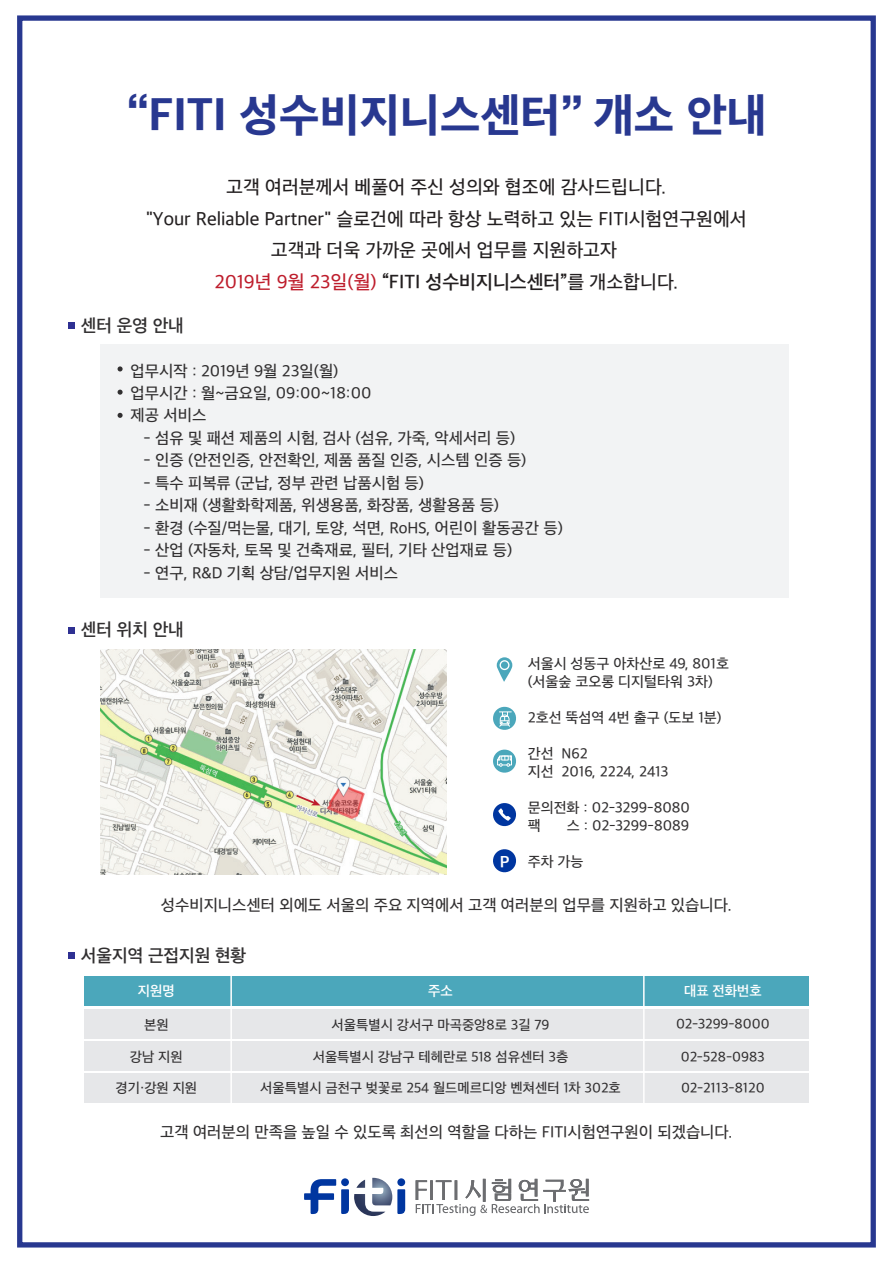
<style>
.page{position:relative;width:893px;height:1263px;background:#fff}
.page>*{position:absolute;margin:0;border:0;box-sizing:border-box;transform-origin:0 0}
.t1{font:800 46.5px "Apple SD Gothic Neo";color:#283890}
.t2{font:500 19.5px/31.5px "Apple SD Gothic Neo";color:#231f20;text-align:center}
.t3{font:600 18px "Apple SD Gothic Neo";color:#312f30}
.t4{font:500 16.5px/22.5px "Apple SD Gothic Neo";color:#312f30}
.t5{font:500 15px/18px "Apple SD Gothic Neo";color:#312f30}
.t6{font:500 14.25px "Apple SD Gothic Neo";color:#312f30}
.t7{font:600 14.25px "Apple SD Gothic Neo";color:#fff}
.s1{color:#be1d2c}
.s2{font-weight:600}
.s3{font-size:14.25px}
</style>
<div class="page">
<div style="left:100px;top:344px;width:689px;height:254px;background:#f2f3f4"></div>
<div style="left:17px;top:15px;width:859px;height:1232px;border:5px solid #283890"></div>
<svg style="left:304px;top:1178px;width:101px;height:38px"></svg>
<svg style="left:415px;top:1178px;width:174px;height:38px"></svg>
<svg style="left:497px;top:657px;width:15px;height:25px"></svg>
<div style="left:501px;top:661px;width:7px;height:8px;background:#4ba7bb;border-radius:50%"></div>
<svg style="left:493px;top:749px;width:23px;height:24px"></svg>
<svg style="left:493px;top:706px;width:23px;height:24px"></svg>
<svg style="left:493px;top:803px;width:23px;height:24px"></svg>
<div style="left:84px;top:976px;width:725px;height:30px;background:#4ba7bb"></div>
<div style="left:84px;top:1009px;width:725px;height:29px;background:#e6e7e9"></div>
<div style="left:84px;top:1041px;width:725px;height:30px;background:#e6e7e9"></div>
<div style="left:84px;top:1073px;width:725px;height:30px;background:#e6e7e9"></div>
<hr style="left:230px;top:974px;width:2px;height:129px;background:#fff">
<hr style="left:643px;top:974px;width:2px;height:129px;background:#fff">
<img style="left:100px;top:650px;width:346px;height:225px">
<div style="left:69px;top:322px;width:6px;height:7px;background:#2e3092"></div>
<svg style="left:69px;top:627px;width:6px;height:6px"></svg>
<svg style="left:69px;top:952px;width:6px;height:6px"></svg>
<svg style="left:118px;top:366px;width:5px;height:5px"></svg>
<svg style="left:118px;top:390px;width:5px;height:5px"></svg>
<svg style="left:118px;top:413px;width:5px;height:5px"></svg>
<svg style="left:328px;top:788px;width:35px;height:29px"></svg>
<svg style="left:294px;top:793px;width:26px;height:12px"></svg>
<svg style="left:493px;top:849px;width:23px;height:24px"></svg>
<h1 class="t1" style="left:126px;top:90px;width:642px">“FITI 성수비지니스센터” 개소 안내</h1>
<p class="t2" style="left:146px;top:173px;width:602px">고객 여러분께서 베풀어 주신 성의와 협조에 감사드립니다.<br>"Your Reliable Partner" 슬로건에 따라 항상 노력하고 있는 FITI시험연구원에서 고객과 더욱 가까운 곳에서 업무를 지원하고자<br><span class="s1">2019년 9월 23일(월)</span> <span class="s2">“FITI 성수비지니스센터”</span>를 개소합니다.</p>
<p class="t3" style="left:81px;top:315px;width:104px">센터 운영 안내</p>
<p class="t4" style="left:131px;top:360px;width:242px">업무시작 : 2019년 9월 23일(월) 업무시간 : 월~금요일, 09:00~18:00 제공 서비스</p>
<p class="t4" style="left:144px;top:428px;width:373px">- 섬유 및 패션 제품의 시험<span class="s3">,</span> 검사 (섬유, 가죽, 악세서리 등)</p>
<p class="t4" style="left:144px;top:450px;width:384px">- 인증 (안전인증, 안전확인, 제품 품질 인증, 시스템 인증 등)</p>
<p class="t4" style="left:144px;top:473px;width:282px">- 특수 피복류 (군납, 정부 관련 납품시험 등)</p>
<p class="t4" style="left:144px;top:495px;width:357px">- 소비재 (생활화학제품, 위생용품, 화장품, 생활용품 등)</p>
<p class="t4" style="left:144px;top:518px;width:421px">- 환경 (수질/먹는물, 대기, 토양, 석면, RoHS, 어린이 활동공간 등)</p>
<p class="t4" style="left:144px;top:540px;width:370px">- 산업 (자동차, 토목 및 건축재료, 필터, 기타 산업재료 등)</p>
<p class="t4" style="left:144px;top:563px;width:256px">- 연구, R&amp;D 기획 상담/업무지원 서비스</p>
<p class="t3" style="left:81px;top:620px;width:104px">센터 위치 안내</p>
<p class="t5" style="left:528px;top:655px;width:203px">서울시 성동구 아차산로 49, 801호 (서울숲 코오롱 디지털타워 3차)</p>
<p class="t5" style="left:528px;top:709px;width:195px">2호선 뚝섬역 4번 출구 (도보 1분)</p>
<p class="t5" style="left:528px;top:745px;width:142px">간선 N62<br>지선 2016, 2224, 2413</p>
<p class="t5" style="left:528px;top:799px;width:164px">문의전화 : 02-3299-8080 팩</p>
<p class="t5" style="left:567px;top:817px;width:124px">스 : 02-3299-8089</p>
<p class="t5" style="left:528px;top:853px;width:57px">주차 가능</p>
<p class="t4" style="left:161px;top:895px;width:573px">성수비지니스센터 외에도 서울의 주요 지역에서 고객 여러분의 업무를 지원하고 있습니다.</p>
<p class="t3" style="left:81px;top:945px;width:167px">서울지역 근접지원 현황</p>
<p class="t7" style="left:138px;top:983px;width:38px">지원명</p>
<p class="t7" style="left:428px;top:983px;width:26px">주소</p>
<p class="t7" style="left:684px;top:983px;width:79px">대표 전화번호</p>
<p class="t6" style="left:144px;top:1017px;width:26px">본원</p>
<p class="t6" style="left:130px;top:1049px;width:54px">강남 지원</p>
<p class="t6" style="left:116px;top:1081px;width:83px">경기·강원 지원</p>
<p class="t6" style="left:332px;top:1017px;width:219px">서울특별시 강서구 마곡중앙8로 3길 79</p>
<p class="t6" style="left:313px;top:1049px;width:257px">서울특별시 강남구 테헤란로 518 섬유센터 3층</p>
<p class="t6" style="left:260px;top:1081px;width:362px">서울특별시 금천구 벚꽃로 254 월드메르디앙 벤쳐센터 1차 302호</p>
<p class="t6" style="left:676px;top:1017px;width:95px">02-3299-8000</p>
<p class="t6" style="left:681px;top:1049px;width:85px">02-528-0983</p>
<p class="t6" style="left:681px;top:1080px;width:85px">02-2113-8120</p>
<p class="t4" style="left:160px;top:1122px;width:574px">고객 여러분의 만족을 높일 수 있도록 최선의 역할을 다하는 FITI시험연구원이 되겠습니다.</p>
</div>
